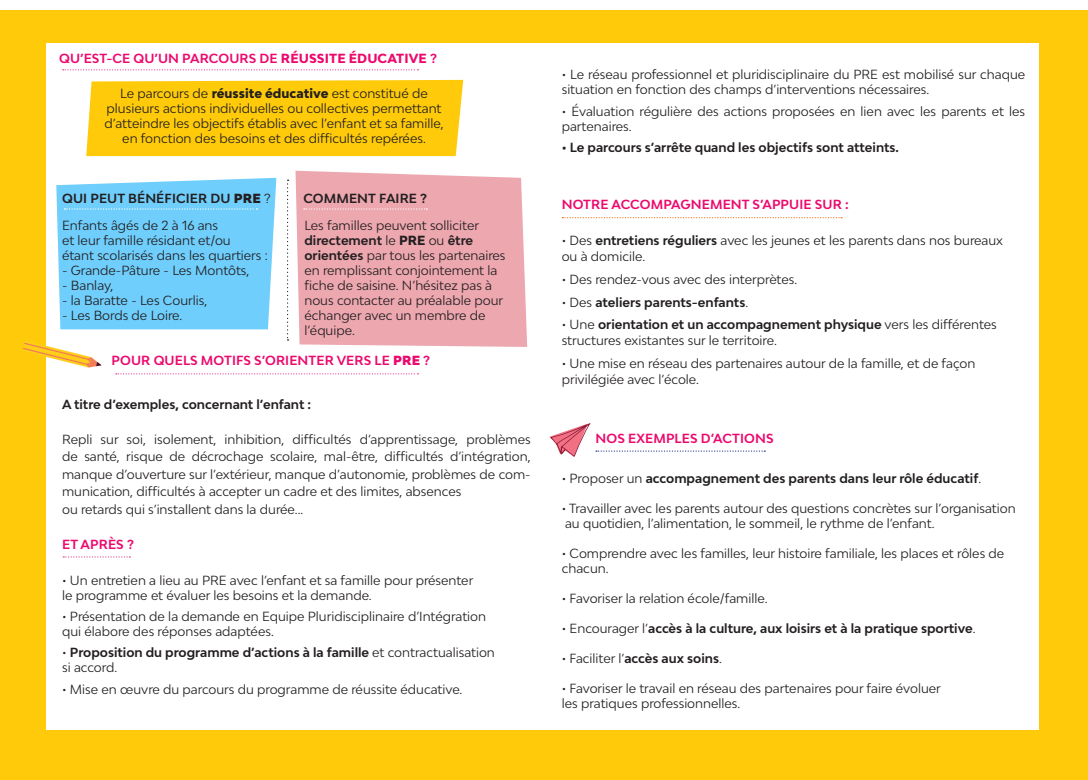
<style>
.page{position:relative;width:1088px;height:780px;background:#fff}
.page>*{position:absolute;margin:0;border:0;box-sizing:border-box;transform-origin:0 0}
.t1{font:12.5px/15px "Bw Modelica";color:#231f20}
.t2{font:700 12.5px "Bw Modelica";color:#231f20}
.t3{font:700 12.5px "Bw Modelica";letter-spacing:.01em;color:#ec096d}
.s1{font-weight:800}
.s2{font-weight:900}
.s3{font-weight:400}
.s4{font-weight:700}
</style>
<div class="page">
<div style="left:1px;top:11px;width:1087px;height:769px;background:#feca0a"></div>
<div style="left:47px;top:43px;width:992px;height:686px;background:#fff"></div>
<div style="left:86px;top:80px;width:377px;height:76px;background:#feca0a"></div>
<div style="left:295px;top:171px;width:232px;height:176px;background:#eca7af"></div>
<svg style="left:287px;top:180px;width:2px;height:160px"></svg>
<svg style="left:63px;top:69px;width:355px;height:1px"></svg>
<div style="left:56px;top:178px;width:220px;height:151px;background:#6fcefc"></div>
<svg style="left:304px;top:208px;width:123px;height:1px"></svg>
<svg style="left:116px;top:373px;width:302px;height:1px"></svg>
<svg style="left:63px;top:556px;width:67px;height:1px"></svg>
<svg style="left:562px;top:217px;width:280px;height:1px"></svg>
<svg style="left:596px;top:450px;width:169px;height:1px"></svg>
<svg style="left:550px;top:423px;width:40px;height:34px"></svg>
<svg style="left:23px;top:340px;width:79px;height:27px"></svg>
<p class="t3" style="left:59px;top:51px;width:379px">QU’EST-CE QU’UN PARCOURS DE <span class="s1">RÉUSSITE ÉDUCATIVE</span> ?</p>
<p class="t1" style="left:120px;top:85px;width:309px">Le parcours de <span class="s1">réussite éducative</span> est constitué de</p>
<p class="t1" style="left:105px;top:100px;width:341px;text-align:center">plusieurs actions individuelles ou collectives permettant d’atteindre les objectifs établis avec l’enfant et sa famille, en fonction des besoins et des difficultés repérées.</p>
<p class="t2" style="left:62px;top:190px;width:210px">QUI PEUT BÉNÉFICIER DU <span class="s2">PRE</span> <span class="s3">?</span></p>
<p class="t1" style="left:62px;top:217px;width:158px">Enfants âgés de 2 à 16 ans</p>
<p class="t1" style="left:62px;top:232px;width:170px">et leur famille résidant et/ou</p>
<p class="t1" style="left:62px;top:247px;width:207px">étant scolarisés dans les quartiers :</p>
<p class="t1" style="left:62px;top:262px;width:189px">- Grande-Pâture - Les Montôts,</p>
<p class="t1" style="left:62px;top:277px;width:53px">- Banlay,</p>
<p class="t1" style="left:62px;top:292px;width:147px">- la Baratte - Les Courlis,</p>
<p class="t1" style="left:62px;top:307px;width:122px">- Les Bords de Loire.</p>
<p class="t2" style="left:303px;top:190px;width:125px">COMMENT FAIRE ?</p>
<p class="t1" style="left:304px;top:217px;width:176px">Les familles peuvent solliciter</p>
<p class="t2" style="left:304px;top:232px;width:170px">directement <span class="s3">le</span> <span class="s1">PRE</span> <span class="s3">ou</span> être</p>
<p class="t1" style="left:304px;top:247px;width:203px"><span class="s4">orientées</span> par tous les partenaires</p>
<p class="t1" style="left:304px;top:262px;width:200px">en remplissant conjointement la fiche de saisine. N’hésitez pas à nous contacter au préalable pour</p>
<p class="t1" style="left:304px;top:307px;width:183px">échanger avec un membre de l’équipe.</p>
<p class="t3" style="left:112px;top:352px;width:320px">POUR QUELS MOTIFS S’ORIENTER VERS LE <span class="s2">PRE</span> ?</p>
<p class="t2" style="left:62px;top:396px;width:251px">A titre d’exemples, concernant l’enfant :</p>
<p class="t1" style="left:62px;top:430px;width:470px;line-height:17.5px;text-align:justify">Repli sur soi, isolement, inhibition, difficultés d’apprentissage, problèmes de santé, risque de décrochage scolaire, mal-être, difficultés d’intégration, manque d’ouverture sur l’extérieur, manque d’autonomie, problèmes de com&shy;munication, difficultés à accepter un cadre et des limites, absences</p>
<p class="t1" style="left:62px;top:501px;width:243px">ou retards qui s’installent dans la durée...</p>
<p class="t3" style="left:62px;top:536px;width:73px">ET APRÈS ?</p>
<p class="t1" style="left:62px;top:572px;width:413px">• Un entretien a lieu au PRE avec l’enfant et sa famille pour présenter</p>
<p class="t1" style="left:62px;top:587px;width:311px">le programme et évaluer les besoins et la demande.</p>
<p class="t1" style="left:62px;top:608px;width:425px">• Présentation de la demande en Equipe Pluridisciplinaire d’Intégration</p>
<p class="t1" style="left:62px;top:623px;width:213px">qui élabore des réponses adaptées.</p>
<p class="t2" style="left:62px;top:644px;width:434px"><span class="s3">•</span> Proposition du programme d’actions à la famille <span class="s3">et contractualisation</span></p>
<p class="t1" style="left:62px;top:659px;width:57px">si accord.</p>
<p class="t1" style="left:62px;top:681px;width:402px">• Mise en œuvre du parcours du programme de réussite éducative.</p>
<p class="t1" style="left:562px;top:67px;width:465px">• Le réseau professionnel et pluridisciplinaire du PRE est mobilisé sur chaque situation en fonction des champs d’interventions nécessaires.</p>
<p class="t1" style="left:562px;top:103px;width:465px">• Évaluation régulière des actions proposées en lien avec les parents et les partenaires.</p>
<p class="t2" style="left:562px;top:139px;width:339px">• Le parcours s’arrête quand les objectifs sont atteints.</p>
<p class="t3" style="left:562px;top:196px;width:288px">NOTRE ACCOMPAGNEMENT S’APPUIE SUR :</p>
<p class="t1" style="left:562px;top:233px;width:443px">• Des <span class="s4">entretiens réguliers</span> avec les jeunes et les parents dans nos bureaux</p>
<p class="t1" style="left:562px;top:249px;width:85px">ou à domicile.</p>
<p class="t1" style="left:562px;top:271px;width:237px">• Des rendez-vous avec des interprètes.</p>
<p class="t2" style="left:562px;top:294px;width:188px"><span class="s3">• Des</span> ateliers parents-enfants<span class="s3">.</span></p>
<p class="t2" style="left:562px;top:316px;width:437px"><span class="s3">• Une</span> orientation et un accompagnement physique <span class="s3">vers les différentes</span></p>
<p class="t1" style="left:562px;top:333px;width:217px">structures existantes sur le territoire.</p>
<p class="t1" style="left:562px;top:355px;width:415px">• Une mise en réseau des partenaires autour de la famille, et de façon</p>
<p class="t1" style="left:562px;top:371px;width:139px">privilégiée avec l’école.</p>
<p class="t3" style="left:595px;top:430px;width:180px">NOS EXEMPLES D’ACTIONS</p>
<p class="t2" style="left:562px;top:470px;width:421px"><span class="s3">• Proposer un</span> accompagnement des parents dans leur rôle éducatif<span class="s3">.</span></p>
<p class="t1" style="left:562px;top:500px;width:455px">• Travailler avec les parents autour des questions concrètes sur l’organisation</p>
<p class="t1" style="left:565px;top:515px;width:371px">au quotidien, l’alimentation, le sommeil, le rythme de l’enfant.</p>
<p class="t1" style="left:562px;top:545px;width:444px">• Comprendre avec les familles, leur histoire familiale, les places et rôles de</p>
<p class="t1" style="left:562px;top:560px;width:48px">chacun.</p>
<p class="t1" style="left:562px;top:590px;width:207px">• Favoriser la relation école/famille.</p>
<p class="t2" style="left:562px;top:620px;width:415px"><span class="s3">• Encourager l’</span>accès à la culture, aux loisirs et à la pratique sportive<span class="s3">.</span></p>
<p class="t1" style="left:562px;top:650px;width:162px">• Faciliter l’<span class="s4">accès aux soins</span>.</p>
<p class="t1" style="left:562px;top:680px;width:381px">• Favoriser le travail en réseau des partenaires pour faire évoluer</p>
<p class="t1" style="left:562px;top:695px;width:180px">les pratiques professionnelles.</p>
</div>
